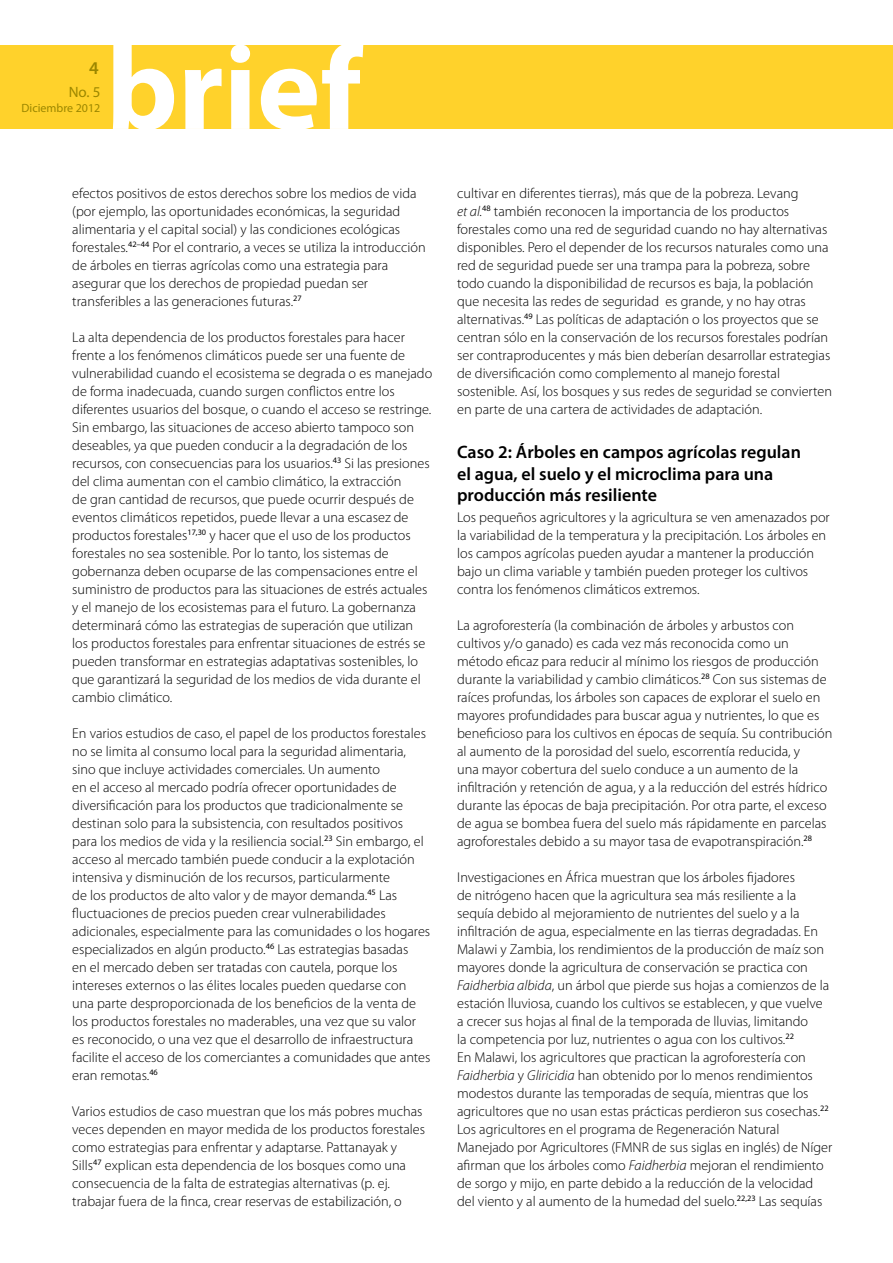
<style>
.page{position:relative;width:893px;height:1263px;background:#fff}
.page>*{position:absolute;margin:0;border:0;box-sizing:border-box;transform-origin:0 0}
.t1{font:600 18px/21.6px "Myriad Pro";color:#000}
.t2{font:600 18px "Myriad Pro";color:#9c8700}
.t3{font:15px "Myriad Pro";color:#9c8700}
.t4{font:300 14.25px/18px "Myriad Pro";color:#000}
.t5{font:12px "Myriad Pro";color:#9c8700}
.s1{font-style:italic}
</style>
<div class="page">
<div style="left:0;top:45px;width:893px;height:84px;background:#ffd22b"></div>
<svg style="left:113px;top:45px;width:250px;height:84px"></svg>
<p class="t2" style="left:89px;top:57px;width:11px">4</p>
<p class="t3" style="left:69px;top:83px;width:33px">No. 5</p>
<p class="t5" style="left:22px;top:101px;width:80px">Diciembre 2012</p>
<p class="t4" style="left:72px;top:184px;width:355px">efectos positivos de estos derechos sobre los medios de vida (por ejemplo, las oportunidades económicas, la seguridad alimentaria y el capital social) y las condiciones ecológicas forestales.<sup>42–44</sup> Por el contrario, a veces se utiliza la introducción de árboles en tierras agrícolas como una estrategia para asegurar que los derechos de propiedad puedan ser transferibles a las generaciones futuras.<sup>27</sup></p>
<p class="t4" style="left:72px;top:328px;width:361px">La alta dependencia de los productos forestales para hacer frente a los fenómenos climáticos puede ser una fuente de vulnerabilidad cuando el ecosistema se degrada o es manejado de forma inadecuada, cuando surgen conflictos entre los diferentes usuarios del bosque, o cuando el acceso se restringe.<br>Sin embargo, las situaciones de acceso abierto tampoco son deseables, ya que pueden conducir a la degradación de los recursos, con consecuencias para los usuarios.<sup>43</sup> Si las presiones del clima aumentan con el cambio climático, la extracción<br>de gran cantidad de recursos, que puede ocurrir después de eventos climáticos repetidos, puede llevar a una escasez de productos forestales<sup>17,30</sup> y hacer que el uso de los productos forestales no sea sostenible. Por lo tanto, los sistemas de gobernanza deben ocuparse de las compensaciones entre el suministro de productos para las situaciones de estrés actuales y el manejo de los ecosistemas para el futuro. La gobernanza determinará cómo las estrategias de superación que utilizan los productos forestales para enfrentar situaciones de estrés se pueden transformar en estrategias adaptativas sostenibles, lo que garantizará la seguridad de los medios de vida durante el cambio climático.</p>
<p class="t4" style="left:72px;top:724px;width:360px">En varios estudios de caso, el papel de los productos forestales no se limita al consumo local para la seguridad alimentaria, sino que incluye actividades comerciales. Un aumento<br>en el acceso al mercado podría ofrecer oportunidades de diversificación para los productos que tradicionalmente se destinan solo para la subsistencia, con resultados positivos para los medios de vida y la resiliencia social.<sup>23</sup> Sin embargo, el acceso al mercado también puede conducir a la explotación intensiva y disminución de los recursos, particularmente<br>de los productos de alto valor y de mayor demanda.<sup>45</sup> Las fluctuaciones de precios pueden crear vulnerabilidades adicionales, especialmente para las comunidades o los hogares especializados en algún producto.<sup>46</sup> Las estrategias basadas<br>en el mercado deben ser tratadas con cautela, porque los intereses externos o las élites locales pueden quedarse con una parte desproporcionada de los beneficios de la venta de los productos forestales no maderables, una vez que su valor es reconocido, o una vez que el desarrollo de infraestructura facilite el acceso de los comerciantes a comunidades que antes eran remotas.<sup>46</sup></p>
<p class="t4" style="left:72px;top:1102px;width:354px">Varios estudios de caso muestran que los más pobres muchas veces dependen en mayor medida de los productos forestales como estrategias para enfrentar y adaptarse. Pattanayak y Sills<sup>47</sup> explican esta dependencia de los bosques como una consecuencia de la falta de estrategias alternativas (p. ej. trabajar fuera de la finca, crear reservas de estabilización, o</p>
<p class="t4" style="left:457px;top:184px;width:376px">cultivar en diferentes tierras), más que de la pobreza. Levang<br><span class="s1">et al.</span><sup>48</sup> también reconocen la importancia de los productos forestales como una red de seguridad cuando no hay alternativas disponibles. Pero el depender de los recursos naturales como una red de seguridad puede ser una trampa para la pobreza, sobre todo cuando la disponibilidad de recursos es baja, la población que necesita las redes de seguridad es grande, y no hay otras alternativas.<sup>49</sup> Las políticas de adaptación o los proyectos que se centran sólo en la conservación de los recursos forestales podrían ser contraproducentes y más bien deberían desarrollar estrategias de diversificación como complemento al manejo forestal sostenible. Así, los bosques y sus redes de seguridad se convierten en parte de una cartera de actividades de adaptación.</p>
<p class="t1" style="left:457px;top:441px;width:345px">Caso 2: árboles en campos agrícolas regulan el agua, el suelo y el microclima para una producción más resiliente</p>
<p class="t4" style="left:457px;top:508px;width:374px">Los pequeños agricultores y la agricultura se ven amenazados por la variabilidad de la temperatura y la precipitación. Los árboles en los campos agrícolas pueden ayudar a mantener la producción bajo un clima variable y también pueden proteger los cultivos contra los fenómenos climáticos extremos.</p>
<p class="t4" style="left:457px;top:616px;width:377px">La agroforestería (la combinación de árboles y arbustos con cultivos y/o ganado) es cada vez más reconocida como un método eficaz para reducir al mínimo los riesgos de producción durante la variabilidad y cambio climáticos.<sup>28</sup> Con sus sistemas de raíces profundas, los árboles son capaces de explorar el suelo en mayores profundidades para buscar agua y nutrientes, lo que es beneficioso para los cultivos en épocas de sequía. Su contribución al aumento de la porosidad del suelo, escorrentía reducida, y<br>una mayor cobertura del suelo conduce a un aumento de la infiltración y retención de agua, y a la reducción del estrés hídrico durante las épocas de baja precipitación. Por otra parte, el exceso de agua se bombea fuera del suelo más rápidamente en parcelas agroforestales debido a su mayor tasa de evapotranspiración.<sup>28</sup></p>
<p class="t4" style="left:457px;top:868px;width:377px">Investigaciones en África muestran que los árboles fijadores<br>de nitrógeno hacen que la agricultura sea más resiliente a la sequía debido al mejoramiento de nutrientes del suelo y a la infiltración de agua, especialmente en las tierras degradadas. En Malawi y Zambia, los rendimientos de la producción de maíz son mayores donde la agricultura de conservación se practica con <span class="s1">Faidherbia albida</span>, un árbol que pierde sus hojas a comienzos de la estación lluviosa, cuando los cultivos se establecen, y que vuelve a crecer sus hojas al final de la temporada de lluvias, limitando<br>la competencia por luz, nutrientes o agua con los cultivos.<sup>22<br></sup>En Malawi, los agricultores que practican la agroforestería con <span class="s1">Faidherbia</span> y <span class="s1">Gliricidia</span> han obtenido por lo menos rendimientos modestos durante las temporadas de sequía, mientras que los agricultores que no usan estas prácticas perdieron sus cosechas.<sup>22<br></sup>Los agricultores en el programa de Regeneración Natural Manejado por Agricultores (FMNR de sus siglas en inglés) de Níger afirman que los árboles como <span class="s1">Faidherbia</span> mejoran el rendimiento de sorgo y mijo, en parte debido a la reducción de la velocidad del viento y al aumento de la humedad del suelo.<sup>22,23</sup> Las sequías</p>
</div>
